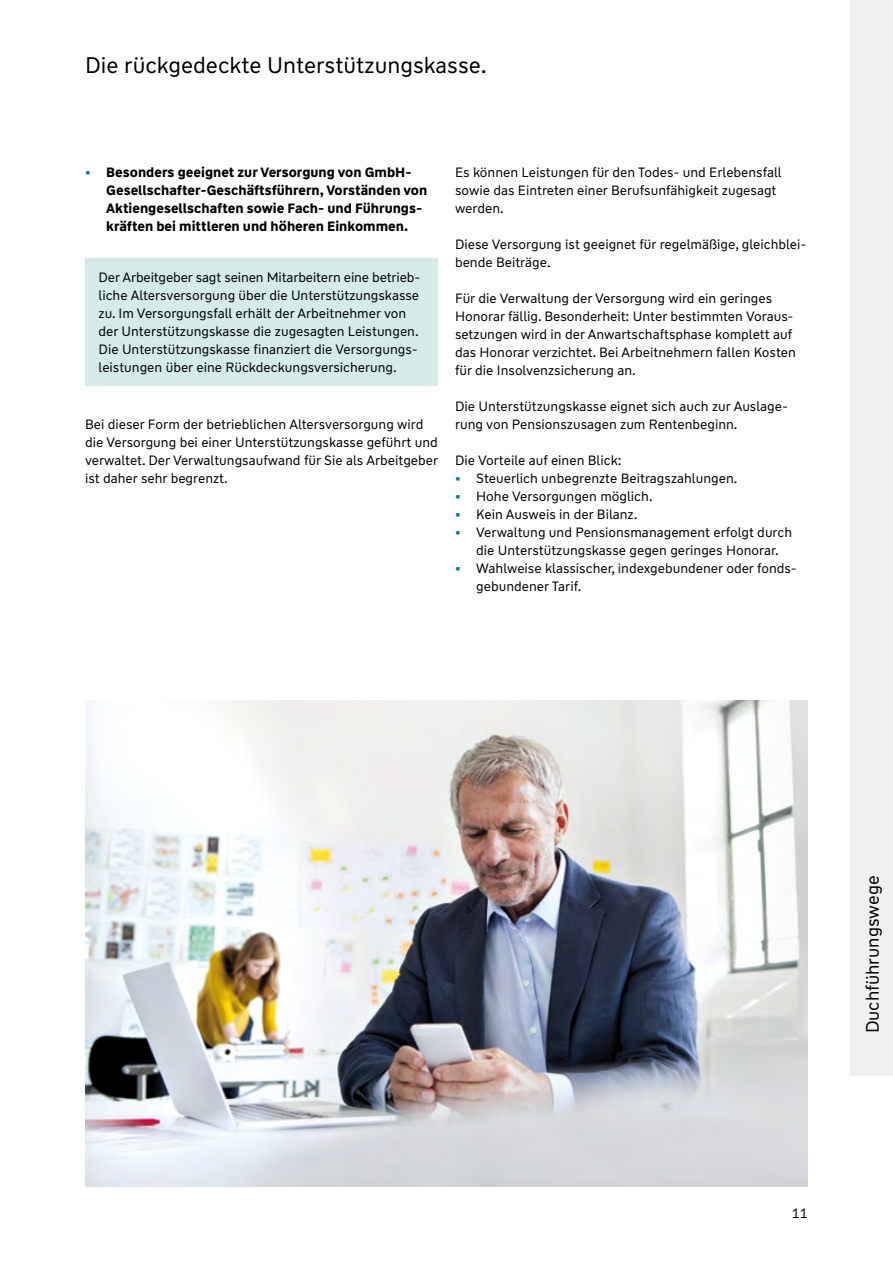
<style>
.page{position:relative;width:893px;height:1263px;background:#fff}
.page>*{position:absolute;margin:0;border:0;box-sizing:border-box;transform-origin:0 0}
.t1{font:22.5px "WW Type";color:#000}
.t2{font:18px "WW Type";color:#000}
.t3{font:13.5px/18px "WW Type";color:#000}
.t4{font:700 13.5px/18px "WW Type";color:#000}
.s1{color:#00798b}
.s2{font-weight:700;color:#00798b}
</style>
<div class="page">
<div style="left:85px;top:258px;width:353px;height:128px;background:#d4ebe9"></div>
<img style="left:85px;top:700px;width:723px;height:486px">
<div style="left:850px;top:0;width:43px;height:1076px;background:#f0f0f1"></div>
<h1 class="t1" style="left:85px;top:51px;width:403px">Die rückgedeckte Unterstützungskasse.</h1>
<p class="t4" style="left:106px;top:163px;width:322px;text-indent:-21px"><span class="s1">•</span> Besonders geeignet zur Versorgung von GmbH-Gesellschafter-Geschäftsführern, Vorständen von Aktiengesellschaften sowie Fach- und Führungs&shy;kräften bei mittleren und höheren Einkommen.</p>
<p class="t3" style="left:99px;top:268px;width:323px">Der Arbeitgeber sagt seinen Mitarbeitern eine betrieb&shy;liche Altersversorgung über die Unterstützungskasse zu. Im Versorgungsfall erhält der Arbeitnehmer von der Unterstützungskasse die zugesagten Leistungen.<br>Die Unterstützungskasse finanziert die Versorgungs&shy;leistungen über eine Rückdeckungsversicherung.</p>
<p class="t3" style="left:85px;top:415px;width:355px">Bei dieser Form der betrieblichen Altersversorgung wird die Versorgung bei einer Unterstützungskasse geführt und verwaltet. Der Verwaltungsaufwand für Sie als Arbeitgeber ist daher sehr begrenzt.</p>
<p class="t3" style="left:455px;top:163px;width:328px">Es können Leistungen für den Todes- und Erlebensfall sowie das Eintreten einer Berufsunfähigkeit zugesagt werden.</p>
<p class="t3" style="left:455px;top:235px;width:353px">Diese Versorgung ist geeignet für regelmäßige, gleichblei&shy;bende Beiträge.</p>
<p class="t3" style="left:455px;top:289px;width:342px">Für die Verwaltung der Versorgung wird ein geringes Honorar fällig. Besonderheit: Unter bestimmten Voraus&shy;setzungen wird in der Anwartschaftsphase komplett auf das Honorar verzichtet. Bei Arbeitnehmern fallen Kosten für die Insolvenzsicherung an.</p>
<p class="t3" style="left:455px;top:397px;width:335px">Die Unterstützungskasse eignet sich auch zur Auslage&shy;rung von Pensionszusagen zum Rentenbeginn.</p>
<p class="t3" style="left:455px;top:451px;width:168px">Die Vorteile auf einen Blick:</p>
<p class="t3" style="left:455px;top:469px;width:284px"><span class="s2">•</span> Steuerlich unbegrenzte Beitragszahlungen.</p>
<p class="t3" style="left:455px;top:487px;width:199px"><span class="s2">•</span> Hohe Versorgungen möglich.</p>
<p class="t3" style="left:455px;top:505px;width:184px"><span class="s2">•</span> Kein Ausweis in der Bilanz.</p>
<p class="t3" style="left:455px;top:523px;width:339px;text-align:center"><span class="s2">•</span> Verwaltung und Pensionsmanagement erfolgt durch die Unterstützungskasse gegen geringes Honorar.</p>
<p class="t3" style="left:476px;top:559px;width:322px;text-indent:-21px"><span class="s2">•</span> Wahlweise klassischer, indexgebundener oder fonds&shy;gebundener Tarif.</p>
<h2 class="t2" style="left:861px;top:1033px;width:159px;rotate:-90deg">Duchführungswege</h2>
<p class="t3" style="left:792px;top:1204px;width:18px">11</p>
</div>
